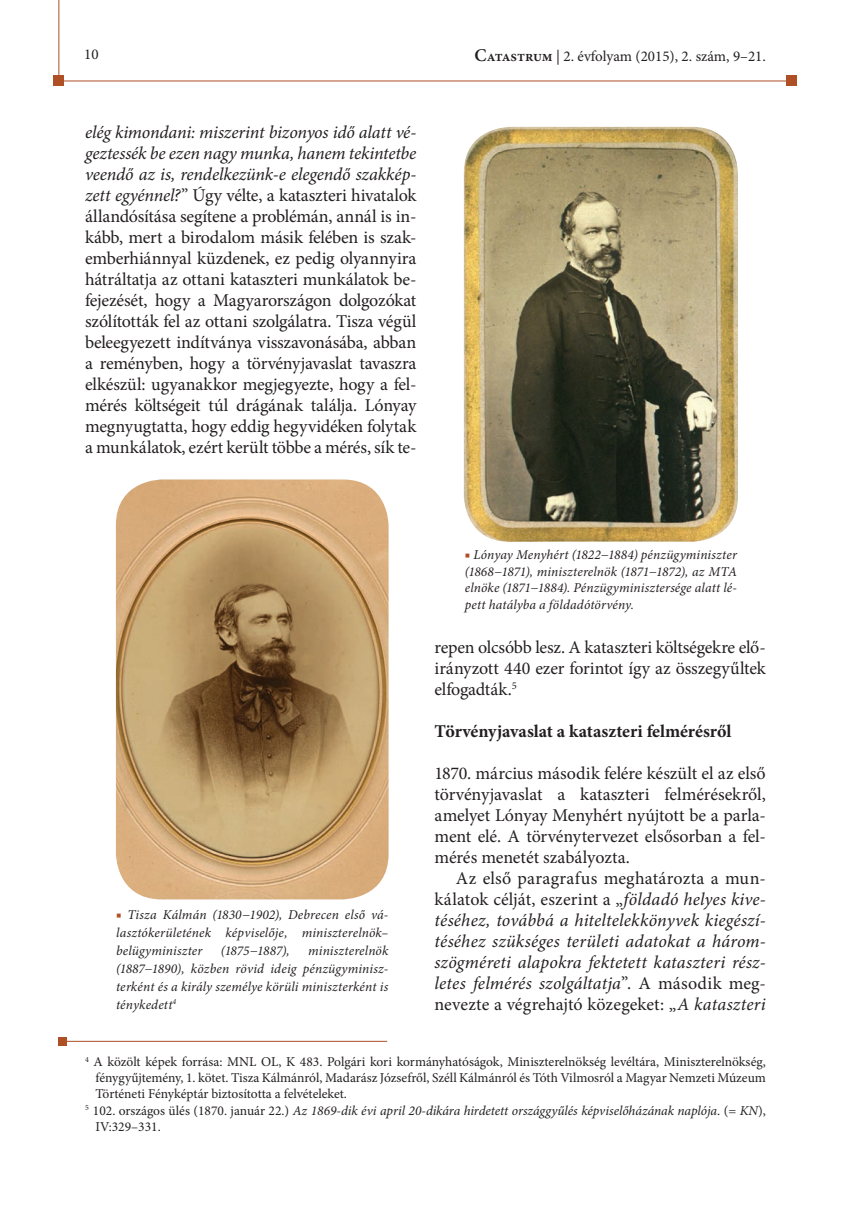
<style>
.page{position:relative;width:851px;height:1212px;background:#fff}
.page>*{position:absolute;margin:0;border:0;box-sizing:border-box;transform-origin:0 0}
.t1{font:18px/21px "Minion Pro";letter-spacing:-.01em;color:#231f20;text-align:justify}
.t2{font:italic 18px/21px "Minion Pro";letter-spacing:.005em;color:#231f20;text-align:justify}
.t3{font:700 18px "Minion Pro";letter-spacing:-.005em;color:#231f20}
.t4{font:15px "Minion Pro";color:#231f20}
.t5{font:italic 13.5px/18px "Minion Pro";letter-spacing:.005em;color:#231f20;text-align:justify}
.t6{font:13.5px "Minion Pro";letter-spacing:-.01em;color:#231f20}
.s1{font-weight:600;font-size:18px}
.s2{font-weight:600}
.s3{font-style:italic}
.s4{color:#ae4f25}
.s5{font-style:normal}
</style>
<div class="page">
<hr style="left:59px;top:81px;width:728px;height:1px;background:#ae4f25">
<hr style="left:59px;top:0;width:1px;height:81px;background:#ae4f25">
<div style="left:786px;top:76px;width:10px;height:10px;background:#ae4f25"></div>
<div style="left:54px;top:76px;width:10px;height:10px;background:#ae4f25"></div>
<img style="left:116px;top:479px;width:272px;height:420px">
<img style="left:464px;top:127px;width:273px;height:415px">
<hr style="left:58px;top:1041px;width:329px;height:1px;background:#ae4f25">
<div style="left:58px;top:1037px;width:9px;height:9px;background:#ae4f25"></div>
<p class="t4" style="left:84px;top:45px;width:16px">10</p>
<p class="t4" style="left:474px;top:46px;width:293px"><span class="s1">C</span><span class="s2">atastrum</span> | 2. évfolyam (2015), 2. szám, 9–21.</p>
<p class="t1" style="left:85px;top:122px;width:333px"><span class="s3">elég kimondani: miszerint bizonyos idő alatt vé&shy;geztessék be ezen nagy munka, hanem tekintetbe veendő az is, rendelkezünk-e elegendő szakkép&shy;zett egyénnel?</span>” Úgy vélte, a kataszteri hivatalok állandósítása segítene a problémán, annál is in&shy;kább, mert a birodalom másik felében is szak&shy;emberhiánnyal küzdenek, ez pedig olyannyira hátráltatja az ottani kataszteri munkálatok be&shy;fejezését, hogy a Magyarországon dolgozókat szólították fel az ottani szolgálatra. Tisza végül beleegyezett indítványa visszavonásába, abban a reményben, hogy a törvényjavaslat tavaszra elkészül: ugyanakkor megjegyezte, hogy a fel&shy;mérés költségeit túl drágának találja. Lónyay megnyugtatta, hogy eddig hegyvidéken folytak a munkálatok, ezért került többe a mérés, sík te-</p>
<p class="t5" style="left:116px;top:905px;width:274px"><span class="s4">■</span> Tisza Kálmán (1830−1902), Debrecen első vá&shy;lasztókerületének képviselője, miniszterelnök– belügyminiszter</p>
<p class="t5" style="left:116px;top:941px;width:274px;text-indent:192px">miniszterelnök (1887−1890), közben rövid ideig pénzügyminisz&shy;terként és a király személye körüli miniszterként is ténykedett<sup>4</sup></p>
<p class="t5" style="left:221px;top:941px;width:70px">(1875−1887),</p>
<p class="t5" style="left:464px;top:547px;width:274px;line-height:16.5px"><span class="s4">■</span> Lónyay Menyhért (1822−1884) pénzügyminiszter (1868−1871), miniszterelnök (1871−1872), az MTA elnöke (1871−1884). Pénzügyminisztersége alatt lé&shy;pett hatályba a földadótörvény.</p>
<p class="t1" style="left:434px;top:636px;width:333px">repen olcsóbb lesz. A kataszteri költségekre elő&shy;irányzott 440 ezer forintot így az összegyűltek elfogadták.<sup>5</sup></p>
<p class="t3" style="left:434px;top:718px;width:298px">Törvényjavaslat a kataszteri felmérésről</p>
<p class="t1" style="left:434px;top:762px;width:333px">1870. március második felére készült el az első törvényjavaslat a kataszteri felmérésekről, amelyet Lónyay Menyhért nyújtott be a parla&shy;ment elé. A törvénytervezet elsősorban a fel&shy;mérés menetét szabályozta.</p>
<p class="t2" style="left:434px;top:867px;width:333px;text-indent:21px"><span class="s5">Az első paragrafus meghatározta a mun&shy;kálatok célját, eszerint a „</span>földadó helyes kive&shy;téséhez, továbbá a hiteltelekkönyvek kiegészí&shy;téséhez szükséges területi adatokat a három&shy;szögméreti alapokra fektetett kataszteri rész&shy;letes felmérés szolgáltatja<span class="s5">”. A második meg&shy;nevezte a végrehajtó közegeket: „</span>A kataszteri</p>
<p class="t6" style="left:85px;top:1053px;width:682px"><sup>4</sup> A közölt képek forrása: MNL OL, K 483. Polgári kori kormányhatóságok, Miniszterelnökség levéltára, Miniszterelnökség,</p>
<p class="t6" style="left:96px;top:1069px;width:671px">fénygyűjtemény, 1. kötet. Tisza Kálmánról, Madarász Józsefről, Széll Kálmánról és Tóth Vilmosról a Magyar Nemzeti Múzeum</p>
<p class="t6" style="left:96px;top:1085px;width:253px">Történeti Fényképtár biztosította a felvételeket.</p>
<p class="t5" style="left:85px;top:1101px;width:682px"><sup>5</sup> <span class="s5">102. országos ülés (1870. január 22.)</span> Az 1869-dik évi april 20-dikára hirdetett országgyűlés képviselőházának naplója<span class="s5">. (=</span> KN<span class="s5">),</span></p>
<p class="t6" style="left:96px;top:1117px;width:67px">IV:329–331.</p>
</div>
